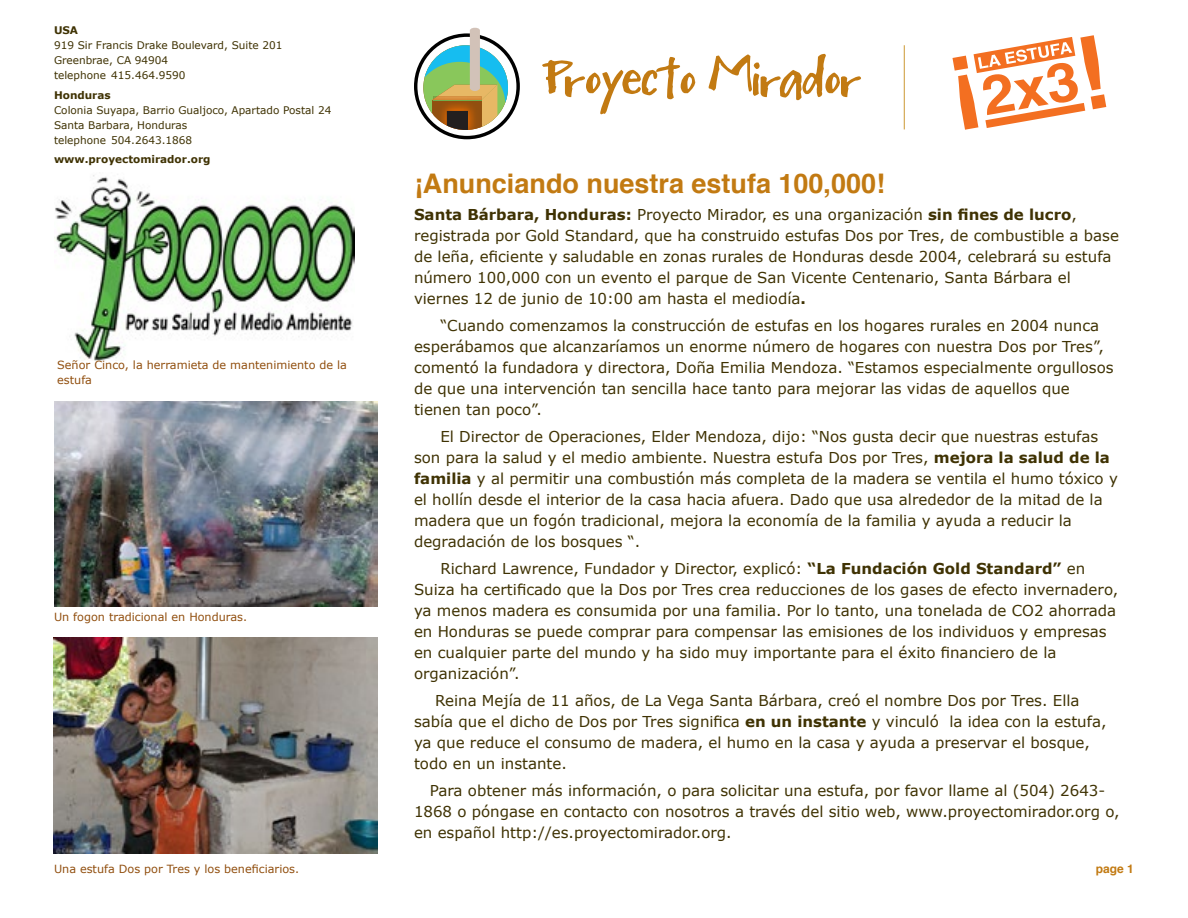
<style>
.page{position:relative;width:1188px;height:918px;background:#fff}
.page>*{position:absolute;margin:0;border:0;box-sizing:border-box;transform-origin:0 0}
.t1{font:700 27px "Helvetica";color:#c27a12}
.t2{font:15px/21px "Verdana";color:#3f3203}
.t3{font:700 12px "Helvetica";color:#c27a12}
.t4{font:11.25px/15px "Verdana";color:#914f0f}
.t5{font:10.5px/15px "Verdana";color:#3f3203}
.t6{font:700 10.5px "Verdana";color:#3f3203}
.s1{font-weight:700}
</style>
<div class="page">
<svg style="left:953px;top:35px;width:153px;height:95px"></svg>
<hr style="left:904px;top:45px;width:1px;height:84px;background:#c93">
<svg style="left:542px;top:57px;width:153px;height:57px"></svg>
<svg style="left:709px;top:54px;width:152px;height:46px"></svg>
<svg style="left:414px;top:28px;width:106px;height:111px"></svg>
<img style="left:54px;top:175px;width:300px;height:186px">
<img style="left:54px;top:401px;width:324px;height:206px">
<img style="left:54px;top:638px;width:324px;height:215px">
<p class="t6" style="left:54px;top:23px;width:26px">USA</p>
<p class="t5" style="left:54px;top:38px;width:230px">919 Sir Francis Drake Boulevard, Suite 201<br>Greenbrae, CA 94904<br>telephone 415.464.9590</p>
<p class="t6" style="left:54px;top:88px;width:58px">Honduras</p>
<p class="t5" style="left:54px;top:102px;width:279px">Colonia Suyapa, Barrio Gualjoco, Apartado Postal 24<br>Santa Barbara, Honduras<br>telephone 504.2643.1868</p>
<p class="t6" style="left:54px;top:152px;width:158px">www.proyectomirador.org</p>
<p class="t4" style="left:57px;top:357px;width:291px">Señor Cinco, la herramieta de mantenimiento de la estufa</p>
<p class="t4" style="left:54px;top:609px;width:195px">Un fogon tradicional en Honduras.</p>
<p class="t4" style="left:54px;top:861px;width:247px">Una estufa Dos por Tres y los beneficiarios.</p>
<h1 class="t1" style="left:414px;top:161px;width:473px">¡Anunciando nuestra estufa 100,000!</h1>
<p class="t2" style="left:414px;top:203px;width:706px"><span class="s1">Santa Bárbara, Honduras:</span> Proyecto Mirador, es una organización <span class="s1">sin fines de lucro</span>, registrada por Gold Standard, que ha construido estufas Dos por Tres, de combustible a base de leña, eficiente y saludable en zonas rurales de Honduras desde 2004, celebrará su estufa número 100,000 con un evento el parque de San Vicente Centenario, Santa Bárbara el viernes 12 de junio de 10:00 am hasta el mediodía<span class="s1">.</span></p>
<p class="t2" style="left:414px;top:314px;width:701px;text-indent:26px">“Cuando comenzamos la construcción de estufas en los hogares rurales en 2004 nunca esperábamos que alcanzaríamos un enorme número de hogares con nuestra Dos por Tres”, comentó la fundadora y directora, Doña Emilia Mendoza. “Estamos especialmente orgullosos de que una intervención tan sencilla hace tanto para mejorar las vidas de aquellos que tienen tan poco”.</p>
<p class="t2" style="left:414px;top:425px;width:705px;text-indent:26px">El Director de Operaciones, Elder Mendoza, dijo: “Nos gusta decir que nuestras estufas son para la salud y el medio ambiente. Nuestra estufa Dos por Tres, <span class="s1">mejora la salud de la familia</span> y al permitir una combustión más completa de la madera se ventila el humo tóxico y el hollín desde el interior de la casa hacia afuera. Dado que usa alrededor de la mitad de la madera que un fogón tradicional, mejora la economía de la familia y ayuda a reducir la degradación de los bosques “.</p>
<p class="t2" style="left:414px;top:557px;width:706px;text-indent:26px">Richard Lawrence, Fundador y Director, explicó: <span class="s1">“La Fundación Gold Standard”</span> en Suiza ha certificado que la Dos por Tres crea reducciones de los gases de efecto invernadero, ya menos madera es consumida por una familia. Por lo tanto, una tonelada de CO2 ahorrada en Honduras se puede comprar para compensar las emisiones de los individuos y empresas en cualquier parte del mundo y ha sido muy importante para el éxito financiero de la organización”.</p>
<p class="t2" style="left:414px;top:689px;width:694px;text-indent:21px">Reina Mejía de 11 años, de La Vega Santa Bárbara, creó el nombre Dos por Tres. Ella sabía que el dicho de Dos por Tres significa <span class="s1">en un instante</span> y vinculó la idea con la estufa, ya que reduce el consumo de madera, el humo en la casa y ayuda a preservar el bosque, todo en un instante.</p>
<p class="t2" style="left:414px;top:779px;width:707px;text-indent:16px">Para obtener más información, o para solicitar una estufa, por favor llame al (504) 2643-<br>1868 o póngase en contacto con nosotros a través del sitio web, www.proyectomirador.org o, en español http://es.proyectomirador.org.</p>
<p class="t3" style="left:1096px;top:859px;width:40px">page 1</p>
</div>
